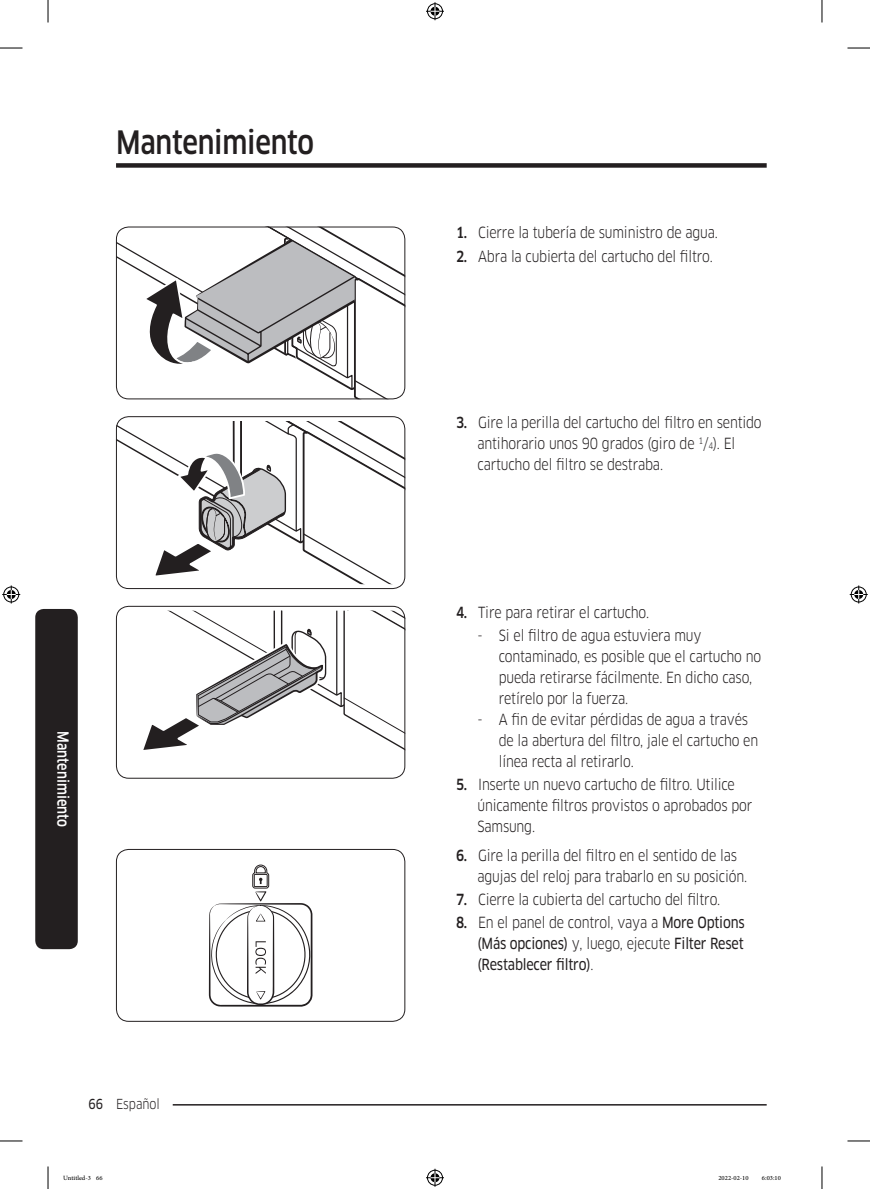
<style>
.page{position:relative;width:870px;height:1189px;background:#fff}
.page>*{position:absolute;margin:0;border:0;box-sizing:border-box;transform-origin:0 0}
.t1{font:500 31.5px "Samsung Clan Pro";letter-spacing:-.01em;color:#231f20;scale:.85 1}
.t2{font:15px/21px "Samsung Clan Pro";letter-spacing:-.015em;color:#231f20;scale:.85 1}
.t3{font:15px/21px "Samsung Clan Pro News";letter-spacing:-.015em;color:#231f20;text-align:justify;scale:.85 1}
.Sidebar{font:500 15px "Samsung Clan Pro";color:#fff;scale:.85 1}
.t4{font:13.5px "Samsung Clan Pro";color:#231f20;scale:.85 1}
.t5{font:9px "Adobe Arabic";color:#000}
.s1{font-family:"Samsung Clan Pro News"}
.s2{font-weight:500}
.s3{font-size:8.7px}
.s4{font-family:"Samsung Clan Pro";font-weight:500}
.s5{font-family:"Samsung Clan Pro"}
</style>
<div class="page">
<div style="left:116px;top:163px;width:651px;height:5px;background:#231f20"></div>
<hr style="left:116px;top:1104px;width:651px;height:1px;background:#231f20">
<div style="left:103px;top:1096px;width:70px;height:15px;background:#fff"></div>
<div style="left:35px;top:609px;width:43px;height:340px;background:#231f20;border-radius:9px"></div>
<svg style="left:116px;top:227px;width:289px;height:172px"></svg>
<div style="left:116px;top:227px;width:289px;height:172px;border:1px solid #231f20;border-radius:12px"></div>
<svg style="left:116px;top:421px;width:289px;height:163px"></svg>
<div style="left:116px;top:416px;width:289px;height:173px;border:1px solid #231f20;border-radius:12px"></div>
<svg style="left:116px;top:611px;width:289px;height:163px"></svg>
<div style="left:116px;top:606px;width:289px;height:172px;border:1px solid #231f20;border-radius:12px"></div>
<svg style="left:208px;top:864px;width:105px;height:143px"></svg>
<div style="left:116px;top:849px;width:289px;height:173px;border:1px solid #231f20;border-radius:12px"></div>
<svg style="left:0;top:48px;width:22px;height:1px"></svg>
<svg style="left:847px;top:48px;width:23px;height:1px"></svg>
<svg style="left:0;top:1141px;width:22px;height:1px"></svg>
<svg style="left:847px;top:1141px;width:23px;height:1px"></svg>
<svg style="left:48px;top:0;width:1px;height:23px"></svg>
<svg style="left:48px;top:1166px;width:1px;height:23px"></svg>
<svg style="left:822px;top:0;width:1px;height:23px"></svg>
<svg style="left:822px;top:1166px;width:1px;height:23px"></svg>
<svg style="left:426px;top:2px;width:18px;height:18px"></svg>
<svg style="left:426px;top:1169px;width:18px;height:18px"></svg>
<svg style="left:2px;top:585px;width:18px;height:18px"></svg>
<svg style="left:850px;top:585px;width:18px;height:18px"></svg>
<h1 class="t1" style="left:116px;top:124px;width:235px">Mantenimiento</h1>
<p class="Sidebar" style="left:72px;top:731px;width:114px;rotate:90deg">Mantenimiento</p>
<p class="t4" style="left:88px;top:1096px;width:86px"><span class="s1">66</span> Español</p>
<p class="t2" style="left:456px;top:222px;width:309px"><span class="s2">1.</span> Cierre la tubería de suministro de agua.</p>
<p class="t2" style="left:456px;top:246px;width:303px"><span class="s2">2.</span> Abra la cubierta del cartucho del filtro.</p>
<p class="t2" style="left:477px;top:412px;width:336px;text-indent:-21px"><span class="s2">3.</span> Gire la perilla del cartucho del filtro en sentido antihorario unos 90 grados (giro de <sup>1</sup>/<span class="s3">4</span>). El cartucho del filtro se destraba.</p>
<p class="t2" style="left:456px;top:602px;width:229px"><span class="s2">4.</span> Tire para retirar el cartucho.</p>
<p class="t2" style="left:499px;top:625px;width:310px;text-indent:-21px">- Si el filtro de agua estuviera muy contaminado, es posible que el cartucho no pueda retirarse fácilmente. En dicho caso, retírelo por la fuerza.</p>
<p class="t2" style="left:499px;top:709px;width:307px;text-indent:-21px">- A fin de evitar pérdidas de agua a través de la abertura del filtro, jale el cartucho en línea recta al retirarlo.</p>
<p class="t2" style="left:477px;top:774px;width:325px;text-indent:-21px"><span class="s2">5.</span> Inserte un nuevo cartucho de filtro. Utilice únicamente filtros provistos o aprobados por<br>Samsung.</p>
<p class="t2" style="left:477px;top:845px;width:319px;text-indent:-21px"><span class="s2">6.</span> Gire la perilla del filtro en el sentido de las agujas del reloj para trabarlo en su posición.</p>
<p class="t2" style="left:456px;top:889px;width:312px"><span class="s2">7.</span> Cierre la cubierta del cartucho del filtro.</p>
<p class="t3" style="left:477px;top:912px;width:316px;text-indent:-21px"><span class="s4">8.</span> <span class="s5">En el panel de control, vaya a</span> More Options (Más opciones) <span class="s5">y, luego, ejecute</span> Filter Reset (Restablecer filtro)<span class="s5">.</span></p>
<p class="t5" style="left:63px;top:1171px;width:41px">Untitled-3 66</p>
<p class="t5" style="left:718px;top:1171px;width:32px">2022-02-10</p>
<p class="t5" style="left:762px;top:1171px;width:20px">6:03:10</p>
</div>
